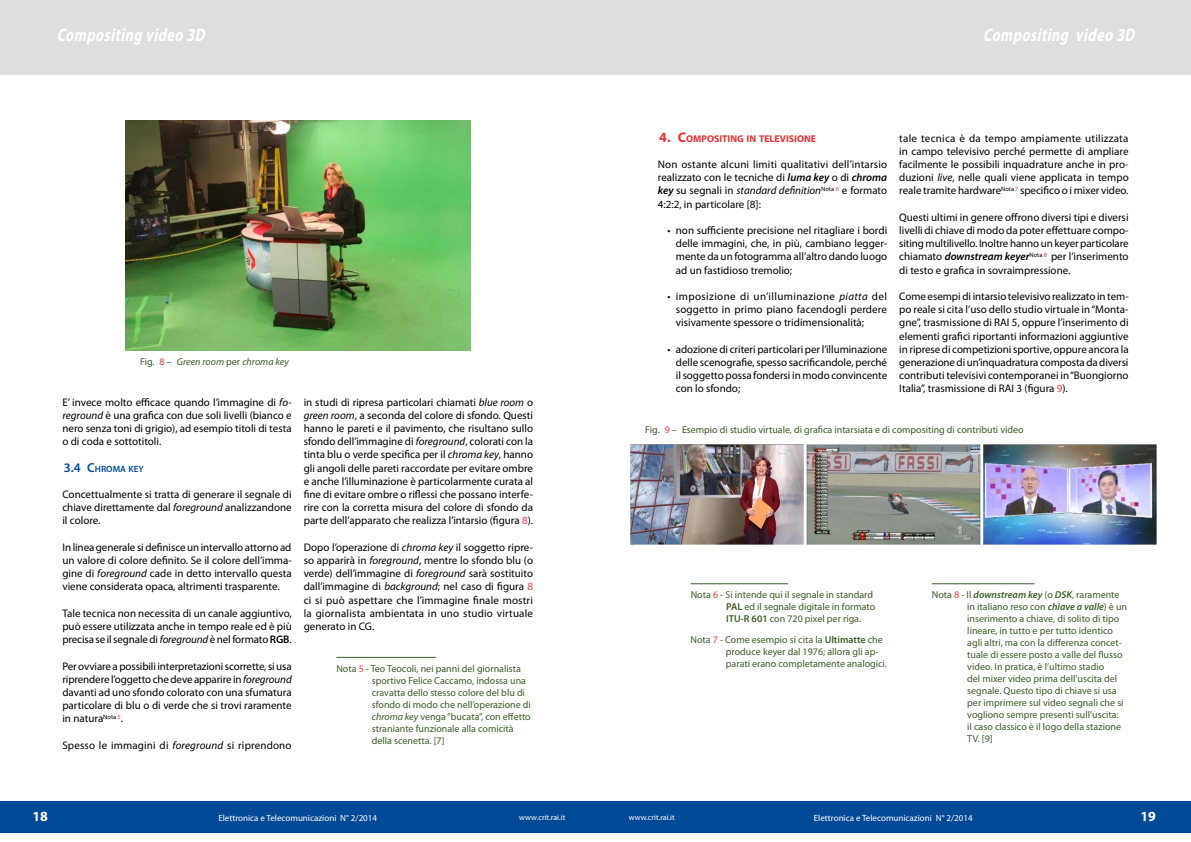
<style>
.page{position:relative;width:1191px;height:842px;background:#fff}
.page>*{position:absolute;margin:0;border:0;box-sizing:border-box;transform-origin:0 0}
.t1{font:italic 700 18.2px "Myriad Pro";color:#fff;scale:.77 1}
.t2{font:700 14px "Myriad Pro";color:#fff}
.t3{font:11px/13.2px "Myriad Pro";color:#000;text-align:justify}
.t4{font:10px/12px "Myriad Pro";color:#3b5d26}
.t5{font:italic 10px "Myriad Pro";color:#3b5d26}
.t6{font:700 9.8px "Myriad Pro";color:#e73032}
.t7{font:600 9.1px "Myriad Pro";color:#004996}
.t8{font:9px "Myriad Pro";color:#fff}
.t9{font:8px "Myriad Pro";color:#fff}
.s1{font-style:normal}
.s2{font-style:normal;color:#f03a3f}
.s3{font-style:italic}
.s4{font-size:13px}
.s5{font-weight:600}
.s6{color:#f03a3f}
.s7{font-size:14px}
.s8{font-weight:600;font-style:italic}
</style>
<div class="page">
<img style="left:125px;top:120px;width:345px;height:231px">
<hr style="left:336px;top:657px;width:100px;height:1px;background:#3b5d26">
<hr style="left:690px;top:583px;width:98px;height:1px;background:#3b5d26">
<hr style="left:932px;top:583px;width:102px;height:1px;background:#3b5d26">
<img style="left:630px;top:445px;width:526px;height:99px">
<div style="left:595px;top:0;width:596px;height:74px;background:#dedede"></div>
<div style="left:0;top:0;width:595px;height:74px;background:#dedede"></div>
<div style="left:595px;top:801px;width:596px;height:31px;background:#004996"></div>
<div style="left:0;top:801px;width:595px;height:31px;background:#004996"></div>
<h1 class="t1" style="left:57px;top:23px;width:199px">Compositing video 3D</h1>
<h1 class="t1" style="left:983px;top:23px;width:203px">Compositing video 3D</h1>
<p class="t5" style="left:140px;top:356px;width:150px"><span class="s1">Fig.</span> <span class="s2">8</span> <span class="s1">–</span> Green room <span class="s1">per</span> chroma key</p>
<p class="t3" style="left:62px;top:395px;width:231px">E’ invece molto efficace quando l’immagine di <span class="s3">fo&shy;reground</span> è una grafica con due soli livelli (bianco e nero senza toni di grigio), ad esempio titoli di testa o di coda e sottotitoli.</p>
<p class="t7" style="left:64px;top:463px;width:82px"><span class="s4">3.4 C</span>HROMA KEY</p>
<p class="t3" style="left:62px;top:488px;width:231px">Concettualmente si tratta di generare il segnale di chiave direttamente dal <span class="s3">foreground</span> analizzandone il colore.</p>
<p class="t3" style="left:62px;top:540px;width:231px">In linea generale si definisce un intervallo attorno ad un valore di colore definito. Se il colore dell’imma&shy;gine di <span class="s3">foreground</span> cade in detto intervallo questa viene considerata opaca, altrimenti trasparente.</p>
<p class="t3" style="left:62px;top:606px;width:231px">Tale tecnica non necessita di un canale aggiuntivo, può essere utilizzata anche in tempo reale ed è più precisa se il segnale di <span class="s3">foreground</span> è nel formato <span class="s5">RGB</span>.</p>
<p class="t3" style="left:62px;top:659px;width:231px">Per ovviare a possibili interpretazioni scorrette, si usa riprendere l’oggetto che deve apparire in <span class="s3">foreground </span>davanti ad uno sfondo colorato con una sfumatura particolare di blu o di verde che si trovi raramente in natura<sup>Nota</sup> <sup>5</sup>.</p>
<p class="t3" style="left:62px;top:738px;width:231px">Spesso le immagini di <span class="s3">foreground</span> si riprendono</p>
<p class="t3" style="left:304px;top:395px;width:231px">in studi di ripresa particolari chiamati <span class="s3">blue room</span> o <span class="s3">green room</span>, a seconda del colore di sfondo. Questi hanno le pareti e il pavimento, che risultano sullo sfondo dell’immagine di <span class="s3">foreground</span>, colorati con la tinta blu o verde specifica per il <span class="s3">chroma key</span>, hanno gli angoli delle pareti raccordate per evitare ombre e anche l’illuminazione è particolarmente curata al fine di evitare ombre o riflessi che possano interfe&shy;rire con la corretta misura del colore di sfondo da parte dell’apparato che realizza l’intarsio (figura <span class="s6">8</span>).</p>
<p class="t3" style="left:304px;top:540px;width:231px">Dopo l’operazione di <span class="s3">chroma key</span> il soggetto ripre&shy;so apparirà in <span class="s3">foreground</span>, mentre lo sfondo blu (o verde) dell’immagine di <span class="s3">foreground</span> sarà sostituito dall’immagine di <span class="s3">background</span>; nel caso di figura <span class="s6">8 </span>ci si può aspettare che l’immagine finale mostri la giornalista ambientata in uno studio virtuale generato in CG.</p>
<p class="t4" style="left:372px;top:662px;width:161px;text-indent:-35px">Nota <span class="s6">5</span> - Teo Teocoli, nei panni del giornalista sportivo Felice Caccamo, indossa una cravatta dello stesso colore del blu di sfondo di modo che nell’operazione di <span class="s3">chroma key</span> venga “bucata”, con effetto straniante funzionale alla comicità della scenetta. [7]</p>
<p class="t6" style="left:659px;top:132px;width:158px"><span class="s7">4. C</span>OMPOSITING IN TELEVISIONE</p>
<p class="t3" style="left:658px;top:158px;width:231px">Non ostante alcuni limiti qualitativi dell’intarsio realizzato con le tecniche di <span class="s8">luma key</span> o di <span class="s8">chroma key</span> su segnali in <span class="s3">standard definition</span><sup>Nota</sup> <sup>6</sup> e formato 4:2:2, in particolare [8]:</p>
<p class="t3" style="left:676px;top:224px;width:213px;text-indent:-9px">• non sufficiente precisione nel ritagliare i bordi delle immagini, che, in più, cambiano legger&shy;mente da un fotogramma all’altro dando luogo ad un fastidioso tremolio;</p>
<p class="t3" style="left:676px;top:290px;width:213px;text-indent:-9px">• imposizione di un’illuminazione <span class="s3">piatta</span> del soggetto in primo piano facendogli perdere visivamente spessore o tridimensionalità;</p>
<p class="t3" style="left:676px;top:342px;width:213px;text-indent:-9px">• adozione di criteri particolari per l’illuminazione delle scenografie, spesso sacrificandole, perché il soggetto possa fondersi in modo convincente con lo sfondo;</p>
<p class="t3" style="left:899px;top:131px;width:231px">tale tecnica è da tempo ampiamente utilizzata in campo televisivo perché permette di ampliare facilmente le possibili inquadrature anche in pro&shy;duzioni <span class="s3">live</span>, nelle quali viene applicata in tempo reale tramite hardware<sup>Nota</sup> <sup>7</sup> specifico o i mixer video.</p>
<p class="t3" style="left:899px;top:210px;width:231px">Questi ultimi in genere offrono diversi tipi e diversi livelli di chiave di modo da poter effettuare compo&shy;siting multilivello. Inoltre hanno un keyer particolare chiamato <span class="s8">downstream keyer</span><sup>Nota</sup> <sup>8</sup> per l’inserimento di testo e grafica in sovraimpressione.</p>
<p class="t3" style="left:899px;top:290px;width:231px">Come esempi di intarsio televisivo realizzato in tem&shy;po reale si cita l’uso dello studio virtuale in “Monta&shy;gne”, trasmissione di RAI 5, oppure l’inserimento di elementi grafici riportanti informazioni aggiuntive in riprese di competizioni sportive, oppure ancora la generazione di un’inquadratura composta da diversi contributi televisivi contemporanei in “Buongiorno Italia”, trasmissione di RAI 3 (figura <span class="s6">9</span>).</p>
<p class="t4" style="left:645px;top:423px;width:380px">Fig. <span class="s6">9</span> – Esempio di studio virtuale, di grafica intarsiata e di compositing di contributi video</p>
<p class="t4" style="left:726px;top:589px;width:151px;text-indent:-35px">Nota <span class="s6">6</span> - Si intende qui il segnale in standard<br><span class="s5">PAL</span> ed il segnale digitale in formato<br><span class="s5">ITU-R 601</span> con 720 pixel per riga.</p>
<p class="t4" style="left:726px;top:633px;width:162px;text-indent:-35px">Nota <span class="s6">7</span> - Come esempio si cita la <span class="s5">Ultimatte</span> che produce keyer dal 1976; allora gli ap&shy;parati erano completamente analogici.</p>
<p class="t4" style="left:967px;top:589px;width:161px;text-indent:-35px">Nota <span class="s6">8</span> - Il <span class="s8">downstream key</span> (o <span class="s8">DSK</span>, raramente in italiano reso con <span class="s8">chiave a valle</span>) è un inserimento a chiave, di solito di tipo lineare, in tutto e per tutto identico agli altri, ma con la differenza concet&shy;tuale di essere posto a valle del flusso video. In pratica, è l’ultimo stadio<br>del mixer video prima dell’uscita del segnale. Questo tipo di chiave si usa per imprimere sul video segnali che si vogliono sempre presenti sull’uscita:<br>il caso classico è il logo della stazione TV. [9]</p>
<p class="t2" style="left:32px;top:807px;width:17px">18</p>
<p class="t8" style="left:218px;top:812px;width:160px">Elettronica e Telecomunicazioni N° 2/2014</p>
<p class="t9" style="left:519px;top:813px;width:48px">www.crit.rai.it</p>
<p class="t9" style="left:629px;top:813px;width:48px">www.crit.rai.it</p>
<p class="t8" style="left:814px;top:812px;width:160px">Elettronica e Telecomunicazioni N° 2/2014</p>
<p class="t2" style="left:1140px;top:807px;width:17px">19</p>
</div>
